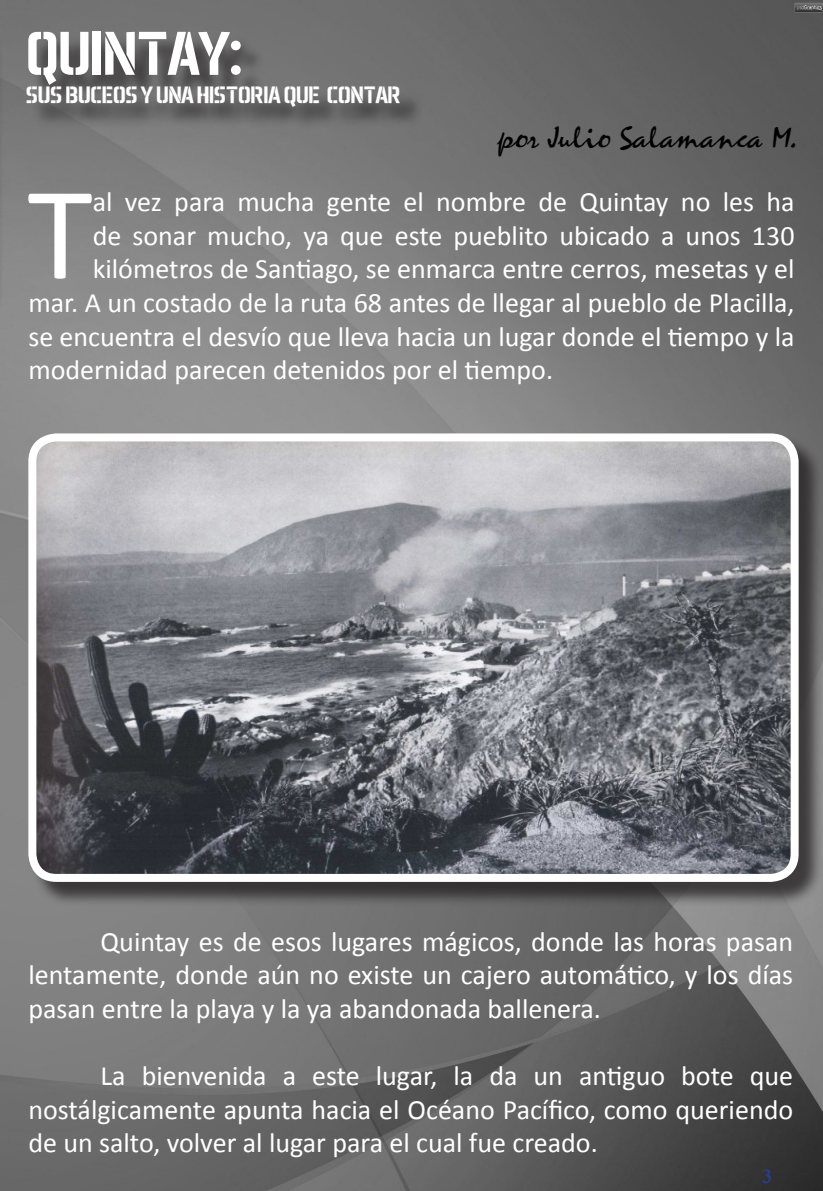
<style>
.page{position:relative;width:823px;height:1191px;background:#fff}
.page>*{position:absolute;margin:0;border:0;box-sizing:border-box;transform-origin:0 0}
.t1{font:133.8px "Calibri";color:#fff}
.t2{font:700 62px "Aero Matics Stencil";color:#fff}
.t3{font:28px/33.6px "Calibri";color:#fff;text-align:justify}
.t4{font:28px "Borealis";color:#000}
.t5{font:700 24px "Aero Matics Stencil";color:#fff}
.t6{font:700 20px "Times New Roman";color:#253f8e}
</style>
<div class="page">
<img style="left:0;top:0;width:822px;height:1191px">
<hr style="left:0;top:20px;width:4px;height:308px;background:#231f20;opacity:.75">
<div style="left:31px;top:35px;width:393px;height:96px;background:#231f20;opacity:.75"></div>
<div style="left:31px;top:436px;width:791px;height:470px;background:#231f20;opacity:.75"></div>
<img style="left:32px;top:437px;width:762px;height:441px">
<div style="left:28px;top:433px;width:770px;height:449px;border:8px solid #fff;border-radius:24px"></div>
<p class="t2" style="left:26px;top:18px;width:218px">QUINTAY:</p>
<p class="t5" style="left:26px;top:81px;width:376px">SUS BUCEOS Y UNA HISTORIA QUE CONTAR</p>
<p class="t4" style="left:497px;top:120px;width:300px">por Julio Salamanca M.</p>
<p class="t1" style="left:27px;top:141px;width:67px">T</p>
<p class="t3" style="left:93px;top:184px;width:703px">al vez para mucha gente el nombre de Quintay no les ha</p>
<p class="t3" style="left:93px;top:218px;width:703px">de sonar mucho, ya que este pueblito ubicado a unos 130</p>
<p class="t3" style="left:93px;top:251px;width:703px">kilómetros de Santiago, se enmarca entre cerros, mesetas y el</p>
<p class="t3" style="left:28px;top:285px;width:767px">mar. A un costado de la ruta 68 antes de llegar al pueblo de Placilla,</p>
<p class="t3" style="left:28px;top:319px;width:767px">se encuentra el desvío que lleva hacia un lugar donde el tiempo y la</p>
<p class="t3" style="left:28px;top:352px;width:526px">modernidad parecen detenidos por el tiempo.</p>
<p class="t3" style="left:28px;top:923px;width:765px;text-indent:72px">Quintay es de esos lugares mágicos, donde las horas pasan lentamente, donde aún no existe un cajero automático, y los días pasan entre la playa y la ya abandonada ballenera.</p>
<p class="t3" style="left:28px;top:1058px;width:765px;text-indent:72px">La bienvenida a este lugar, la da un antiguo bote que nostálgicamente apunta hacia el Océano Pacífico, como queriendo de un salto, volver al lugar para el cual fue creado.</p>
<p class="t6" style="left:761px;top:1162px;width:11px">3</p>
</div>
